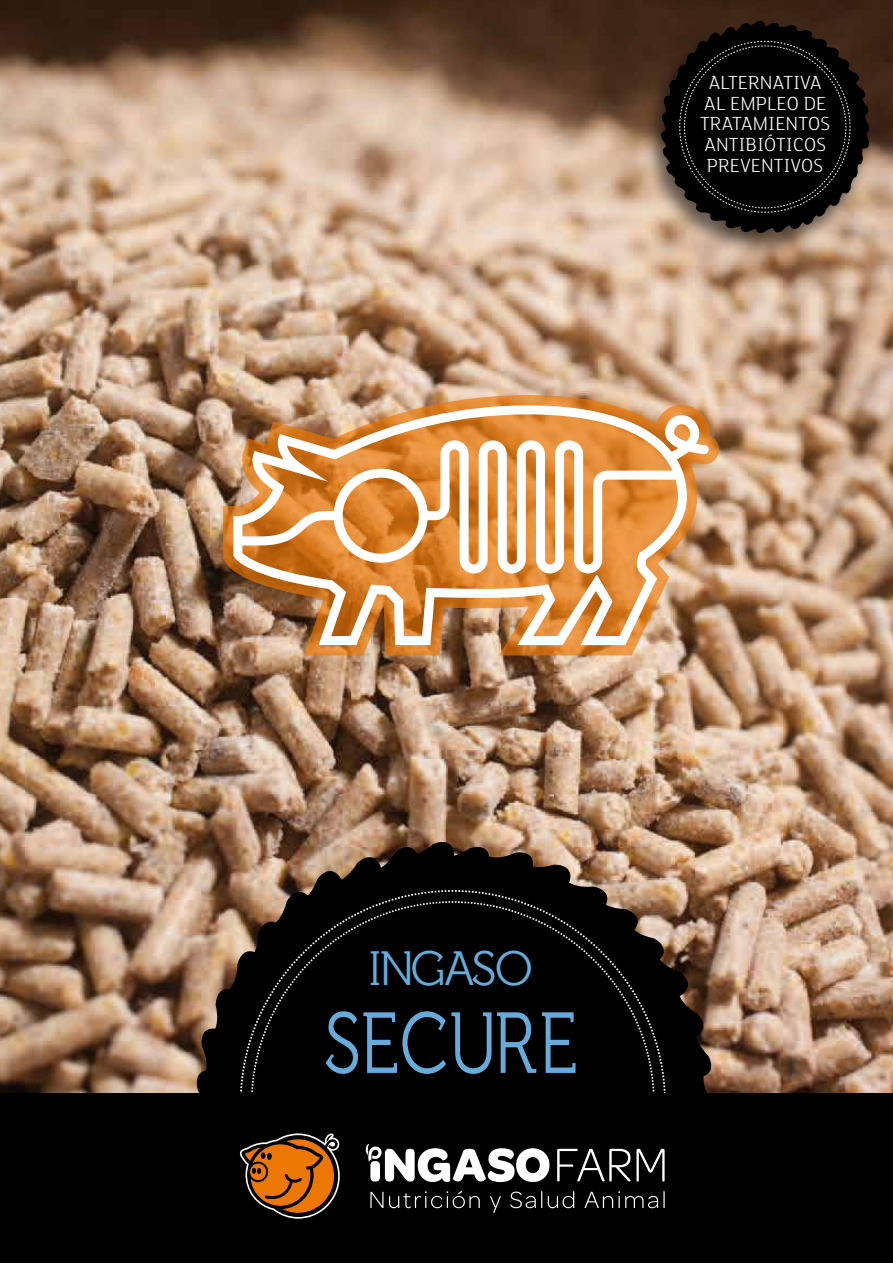
<style>
.page{position:relative;width:893px;height:1263px;background:#fff}
.page>*{position:absolute;margin:0;border:0;box-sizing:border-box;transform-origin:0 0}
.t1{font:82.65px "Fh Lentil";letter-spacing:.03em;color:#66abda;scale:.81 1}
.t2{font:45.9px "Fh Lentil";color:#66abda}
.t3{font:20.7px/20.7px "FS Lola Light ROS";color:#fff;text-align:center}
</style>
<div class="page">
<img style="left:0;top:0;width:893px;height:1093px">
<img style="left:188px;top:840px;width:530px;height:253px">
<svg style="left:239px;top:889px;width:428px;height:11px"></svg>
<div style="left:0;top:1093px;width:893px;height:170px;background:#000"></div>
<div style="left:640px;top:18px;width:236px;height:240px;background:#000;opacity:.57"></div>
<svg style="left:658px;top:18px;width:213px;height:218px"></svg>
<svg style="left:679px;top:41px;width:172px;height:172px"></svg>
<svg style="left:239px;top:900px;width:428px;height:319px"></svg>
<img style="left:223px;top:395px;width:496px;height:260px">
<svg style="left:233px;top:405px;width:476px;height:240px"></svg>
<p class="t3" style="left:700px;top:72px;width:132px">ALTERNATIVA<br>AL EMPLEO DE<br>TRATAMIENTOS<br>ANTIBIÓTICOS<br>PREVENTIVOS</p>
<h2 class="t2" style="left:371px;top:943px;width:164px">INGASO</h2>
<h1 class="t1" style="left:326px;top:998px;width:314px">SECURE</h1>
</div>
